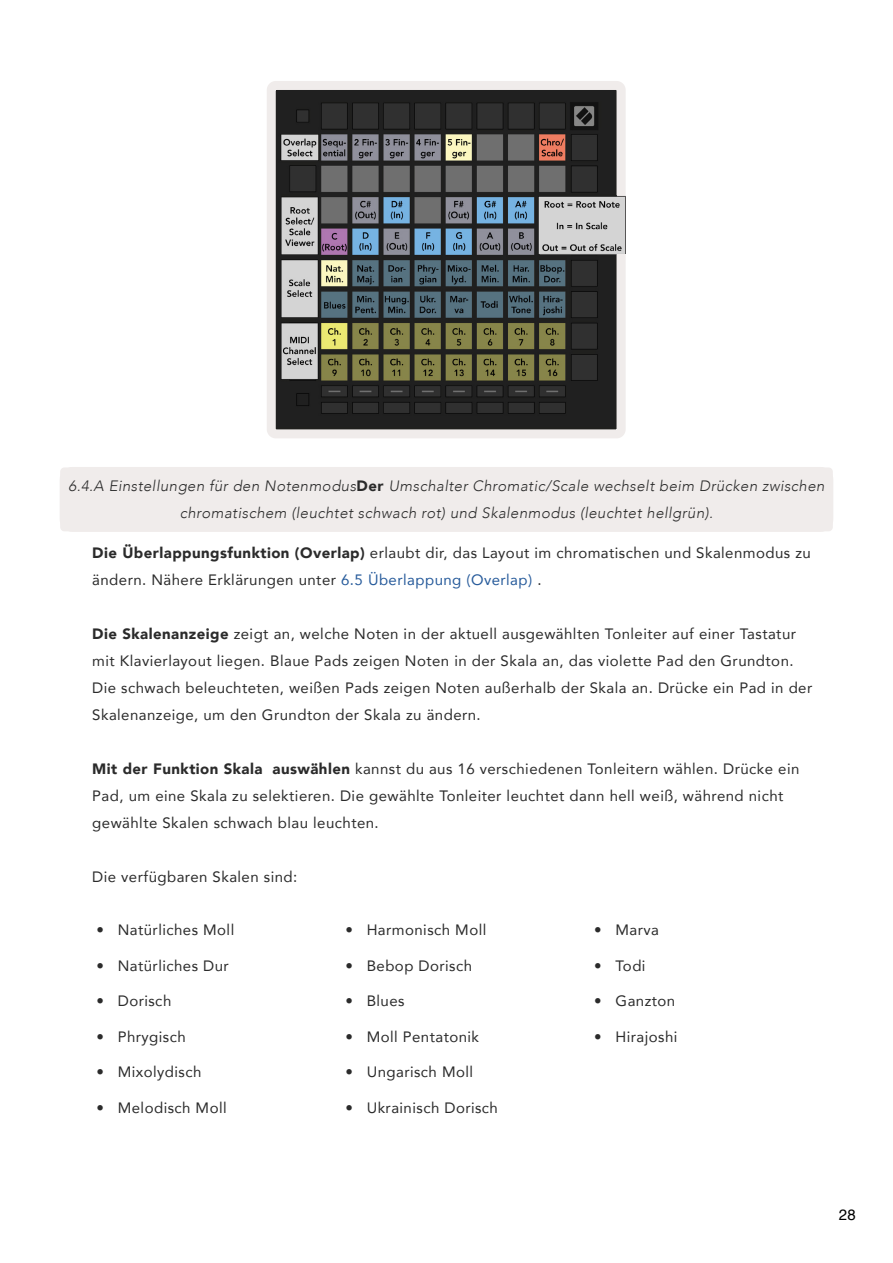
<style>
.page{position:relative;width:893px;height:1263px;background:#fff}
.page>*{position:absolute;margin:0;border:0;box-sizing:border-box;transform-origin:0 0}
.t1{font:15px/27px "Avenir";letter-spacing:.03em;color:#2b2b2b}
.t2{font:italic 300 15px/27px "Avenir";letter-spacing:.03em;color:#2b2b2b;text-align:center}
.t3{font:15px "Helvetica";color:#000}
.s1{font-weight:900;font-style:normal}
.s2{font-weight:900}
.s3{color:#275b9b}
</style>
<div class="page">
<div style="left:60px;top:467px;width:773px;height:64px;background:#f0eceb;border-radius:4px"></div>
<div style="left:60px;top:467px;width:773px;height:65px;border:18px solid #f0eceb;border-radius:4px"></div>
<img style="left:277px;top:91px;width:339px;height:337px">
<div style="left:267px;top:81px;width:359px;height:357px;border:9px solid #f0eceb;border-radius:4px"></div>
<img style="left:538px;top:196px;width:88px;height:58px">
<p class="t2" style="left:68px;top:472px;width:758px">6.4.A Einstellungen für den Notenmodus<span class="s1">Der</span> Umschalter Chromatic/Scale wechselt beim Drücken zwischen chromatischem (leuchtet schwach rot) und Skalenmodus (leuchtet hellgrün).</p>
<p class="t1" style="left:92px;top:539px;width:720px"><span class="s2">Die Überlappungsfunktion (Overlap)</span> erlaubt dir, das Layout im chromatischen und Skalenmodus zu ändern. Nähere Erklärungen unter <span class="s3">6.5 Überlappung (Overlap)</span> .</p>
<p class="t1" style="left:92px;top:620px;width:722px"><span class="s2">Die Skalenanzeige</span> zeigt an, welche Noten in der aktuell ausgewählten Tonleiter auf einer Tastatur mit Klavierlayout liegen. Blaue Pads zeigen Noten in der Skala an, das violette Pad den Grundton.<br>Die schwach beleuchteten, weißen Pads zeigen Noten außerhalb der Skala an. Drücke ein Pad in der Skalenanzeige, um den Grundton der Skala zu ändern.</p>
<p class="t1" style="left:92px;top:755px;width:709px"><span class="s2">Mit der Funktion Skala auswählen</span> kannst du aus 16 verschiedenen Tonleitern wählen. Drücke ein<br>Pad, um eine Skala zu selektieren. Die gewählte Tonleiter leuchtet dann hell weiß, während nicht gewählte Skalen schwach blau leuchten.</p>
<p class="t1" style="left:92px;top:863px;width:207px">Die verfügbaren Skalen sind:</p>
<p class="t1" style="left:97px;top:916px;width:139px">• Natürliches Moll</p>
<p class="t1" style="left:97px;top:952px;width:134px">• Natürliches Dur</p>
<p class="t1" style="left:97px;top:987px;width:76px">• Dorisch</p>
<p class="t1" style="left:97px;top:1023px;width:91px">• Phrygisch</p>
<p class="t1" style="left:97px;top:1058px;width:106px">• Mixolydisch</p>
<p class="t1" style="left:97px;top:1094px;width:132px">• Melodisch Moll</p>
<p class="t1" style="left:345px;top:916px;width:142px">• Harmonisch Moll</p>
<p class="t1" style="left:345px;top:952px;width:128px">• Bebop Dorisch</p>
<p class="t1" style="left:345px;top:987px;width:61px">• Blues</p>
<p class="t1" style="left:345px;top:1023px;width:135px">• Moll Pentatonik</p>
<p class="t1" style="left:345px;top:1058px;width:129px">• Ungarisch Moll</p>
<p class="t1" style="left:345px;top:1094px;width:154px">• Ukrainisch Dorisch</p>
<p class="t1" style="left:594px;top:916px;width:66px">• Marva</p>
<p class="t1" style="left:594px;top:952px;width:53px">• Todi</p>
<p class="t1" style="left:594px;top:987px;width:82px">• Ganzton</p>
<p class="t1" style="left:594px;top:1023px;width:85px">• Hirajoshi</p>
<p class="t3" style="left:839px;top:1203px;width:18px">28</p>
</div>
